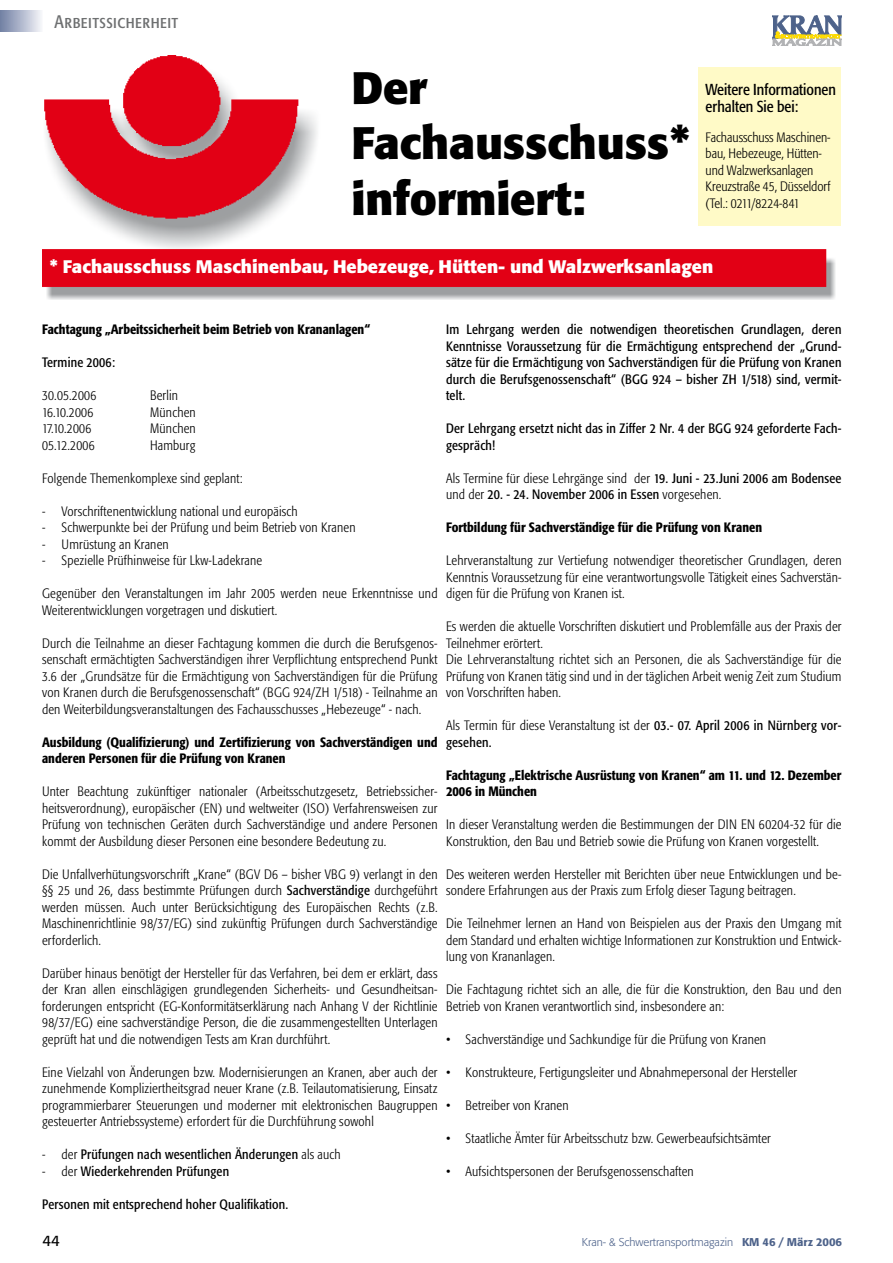
<style>
.page{position:relative;width:893px;height:1263px;background:#fff}
.page>*{position:absolute;margin:0;border:0;box-sizing:border-box;transform-origin:0 0}
.t1{font:700 45px/55.5px "Formata";letter-spacing:-.005em;color:#000}
.t2{font:700 18px "Formata";color:#fff}
.t3{font:18px "Formata Condensed SC";letter-spacing:.025em;color:#6e7071}
.t4{font:condensed 15.75px/16.5px "Formata";color:#000}
.t5{font:15px "Formata";color:#000}
.t6{font:300 condensed 13.5px/16.5px "Formata";letter-spacing:.015em;color:#000;text-align:justify}
.t7{font:condensed 13.5px/16.5px "Formata";letter-spacing:.015em;color:#000}
.t8{font:500 condensed 13.5px/16.5px "Formata";color:#000}
.t9{font:300 11.25px "Formata";color:#4d628a}
.s1{font-weight:400}
.s2{font-weight:300}
.s3{font-weight:500}
</style>
<div class="page">
<div style="left:0;top:11px;width:43px;height:21px;background:linear-gradient(to right,#707ea3,#f7f7fb)"></div>
<svg style="left:772px;top:15px;width:70px;height:31px"></svg>
<img style="left:43px;top:55px;width:792px;height:244px">
<div style="left:699px;top:68px;width:142px;height:158px;background:#fffac7"></div>
<h2 class="t3" style="left:55px;top:11px;width:125px">Arbeitssicherheit</h2>
<h1 class="t1" style="left:351px;top:60px;width:341px">Der<br>Fachausschuss* informiert:</h1>
<p class="t4" style="left:706px;top:82px;width:132px">Weitere Informationen erhalten Sie bei:</p>
<p class="t6" style="left:706px;top:129px;width:127px;text-align:left">Fachausschuss Maschinen&shy;bau, Hebezeuge, Hütten&shy;und Walzwerksanlagen<br>Kreuzstraße 45, Düsseldorf (Tel.: 0211/8224-841</p>
<h2 class="t2" style="left:50px;top:255px;width:665px">* Fachausschuss Maschinenbau, Hebezeuge, Hütten- und Walzwerksanlagen</h2>
<p class="t8" style="left:42px;top:321px;width:329px">Fachtagung „Arbeitssicherheit beim Betrieb von Krananlagen“</p>
<p class="t7" style="left:42px;top:354px;width:74px">Termine 2006:</p>
<p class="t6" style="left:42px;top:387px;width:56px">30.05.2006</p>
<p class="t6" style="left:150px;top:387px;width:29px">Berlin</p>
<p class="t6" style="left:42px;top:404px;width:53px">16.10.2006</p>
<p class="t6" style="left:150px;top:404px;width:47px">München</p>
<p class="t6" style="left:42px;top:420px;width:51px">17.10.2006</p>
<p class="t6" style="left:150px;top:420px;width:47px">München</p>
<p class="t6" style="left:42px;top:437px;width:54px">05.12.2006</p>
<p class="t6" style="left:150px;top:437px;width:47px">Hamburg</p>
<p class="t6" style="left:42px;top:470px;width:202px">Folgende Themenkomplexe sind geplant:</p>
<p class="t6" style="left:42px;top:503px;width:257px">- Vorschriftenentwicklung national und europäisch</p>
<p class="t6" style="left:42px;top:519px;width:315px">- Schwerpunkte bei der Prüfung und beim Betrieb von Kranen</p>
<p class="t6" style="left:42px;top:536px;width:128px">- Umrüstung an Kranen</p>
<p class="t6" style="left:42px;top:552px;width:222px">- Spezielle Prüfhinweise für Lkw-Ladekrane</p>
<p class="t6" style="left:42px;top:585px;width:397px">Gegenüber den Veranstaltungen im Jahr 2005 werden neue Erkenntnisse und<br>Weiterentwicklungen vorgetragen und diskutiert.</p>
<p class="t6" style="left:42px;top:635px;width:397px">Durch die Teilnahme an dieser Fachtagung kommen die durch die Berufsgenos&shy;senschaft ermächtigten Sachverständigen ihrer Verpflichtung entsprechend Punkt 3.6 der „Grundsätze für die Ermächtigung von Sachverständigen für die Prüfung von Kranen durch die Berufsgenossenschaft“ (BGG 924/ZH 1/518) - Teilnahme an den Weiterbildungsveranstaltungen des Fachausschusses „Hebezeuge“ - nach.</p>
<p class="t8" style="left:42px;top:734px;width:397px">Ausbildung (Qualifizierung) und Zertifizierung von Sachverständigen und anderen Personen für die Prüfung von Kranen</p>
<p class="t6" style="left:42px;top:783px;width:397px">Unter Beachtung zukünftiger nationaler (Arbeitsschutzgesetz, Betriebssicher&shy;heitsverordnung), europäischer (EN) und weltweiter (ISO) Verfahrensweisen zur Prüfung von technischen Geräten durch Sachverständige und andere Personen kommt der Ausbildung dieser Personen eine besondere Bedeutung zu.</p>
<p class="t6" style="left:42px;top:866px;width:397px">Die Unfallverhütungsvorschrift „Krane“ (BGV D6 – bisher VBG 9) verlangt in den §§ 25 und 26, dass bestimmte Prüfungen durch <span class="s1">Sachverständige</span> durchgeführt werden müssen. Auch unter Berücksichtigung des Europäischen Rechts (z.B.<br>Maschinenrichtlinie 98/37/EG) sind zukünftig Prüfungen durch Sachverständige erforderlich.</p>
<p class="t6" style="left:42px;top:965px;width:397px">Darüber hinaus benötigt der Hersteller für das Verfahren, bei dem er erklärt, dass der Kran allen einschlägigen grundlegenden Sicherheits- und Gesundheitsan&shy;forderungen entspricht (EG-Konformitätserklärung nach Anhang V der Richtlinie 98/37/EG) eine sachverständige Person, die die zusammengestellten Unterlagen geprüft hat und die notwendigen Tests am Kran durchführt.</p>
<p class="t6" style="left:42px;top:1064px;width:397px">Eine Vielzahl von Änderungen bzw. Modernisierungen an Kranen, aber auch der zunehmende Kompliziertheitsgrad neuer Krane (z.B. Teilautomatisierung, Einsatz programmierbarer Steuerungen und moderner mit elektronischen Baugruppen gesteuerter Antriebssysteme) erfordert für die Durchführung sowohl</p>
<p class="t7" style="left:42px;top:1146px;width:300px"><span class="s2">- der</span> Prüfungen nach wesentlichen Änderungen <span class="s2">als auch</span></p>
<p class="t7" style="left:42px;top:1163px;width:189px"><span class="s2">- der</span> Wiederkehrenden Prüfungen</p>
<p class="t7" style="left:42px;top:1196px;width:248px">Personen mit entsprechend hoher Qualifikation.</p>
<p class="t7" style="left:446px;top:321px;width:397px;text-align:justify">Im Lehrgang werden die notwendigen theoretischen Grundlagen, deren Kenntnisse Voraussetzung für die Ermächtigung entsprechend der „Grund&shy;sätze für die Ermächtigung von Sachverständigen für die Prüfung von Kranen durch die Berufsgenossenschaft“ (BGG 924 – bisher ZH 1/518) sind, vermit&shy;telt.</p>
<p class="t7" style="left:446px;top:420px;width:397px">Der Lehrgang ersetzt nicht das in Ziffer 2 Nr. 4 der BGG 924 geforderte Fach&shy;gespräch!</p>
<p class="t7" style="left:446px;top:470px;width:397px"><span class="s2">Als Termine für diese Lehrgänge sind der</span> 19. Juni - 23.Juni 2006 am Bodensee <span class="s2">und der</span> 20. - 24. November 2006 in Essen <span class="s2">vorgesehen.</span></p>
<p class="t8" style="left:446px;top:519px;width:317px">Fortbildung für Sachverständige für die Prüfung von Kranen</p>
<p class="t6" style="left:446px;top:552px;width:397px">Lehrveranstaltung zur Vertiefung notwendiger theoretischer Grundlagen, deren Kenntnis Voraussetzung für eine verantwortungsvolle Tätigkeit eines Sachverstän&shy;digen für die Prüfung von Kranen ist.</p>
<p class="t6" style="left:446px;top:618px;width:397px;text-align:left">Es werden die aktuelle Vorschriften diskutiert und Problemfälle aus der Praxis der Teilnehmer erörtert.<br>Die Lehrveranstaltung richtet sich an Personen, die als Sachverständige für die Prüfung von Kranen tätig sind und in der täglichen Arbeit wenig Zeit zum Studium von Vorschriften haben.</p>
<p class="t7" style="left:446px;top:717px;width:397px"><span class="s2">Als Termin für diese Veranstaltung ist der</span> 03.- 07. April 2006 in Nürnberg vor&shy;gesehen.</p>
<p class="t8" style="left:446px;top:767px;width:397px">Fachtagung „Elektrische Ausrüstung von Kranen“ am 11. und 12. Dezember<br>2006 in München</p>
<p class="t6" style="left:446px;top:816px;width:397px">In dieser Veranstaltung werden die Bestimmungen der DIN EN 60204-32 für die<br>Konstruktion, den Bau und Betrieb sowie die Prüfung von Kranen vorgestellt.</p>
<p class="t6" style="left:446px;top:866px;width:397px">Des weiteren werden Hersteller mit Berichten über neue Entwicklungen und be&shy;sondere Erfahrungen aus der Praxis zum Erfolg dieser Tagung beitragen.</p>
<p class="t6" style="left:446px;top:915px;width:397px">Die Teilnehmer lernen an Hand von Beispielen aus der Praxis den Umgang mit dem Standard und erhalten wichtige Informationen zur Konstruktion und Entwick&shy;lung von Krananlagen.</p>
<p class="t6" style="left:446px;top:981px;width:397px">Die Fachtagung richtet sich an alle, die für die Konstruktion, den Bau und den<br>Betrieb von Kranen verantwortlich sind, insbesondere an:</p>
<p class="t6" style="left:446px;top:1031px;width:322px">• Sachverständige und Sachkundige für die Prüfung von Kranen</p>
<p class="t6" style="left:446px;top:1064px;width:353px">• Konstrukteure, Fertigungsleiter und Abnahmepersonal der Hersteller</p>
<p class="t6" style="left:446px;top:1097px;width:124px">• Betreiber von Kranen</p>
<p class="t6" style="left:446px;top:1130px;width:326px">• Staatliche Ämter für Arbeitsschutz bzw. Gewerbeaufsichtsämter</p>
<p class="t6" style="left:446px;top:1163px;width:249px">• Aufsichtspersonen der Berufsgenossenschaften</p>
<p class="t5" style="left:43px;top:1232px;width:19px">44</p>
<p class="t9" style="left:582px;top:1235px;width:262px">Kran- &amp; Schwertransportmagazin <span class="s3">KM 46 / März 2006</span></p>
</div>
